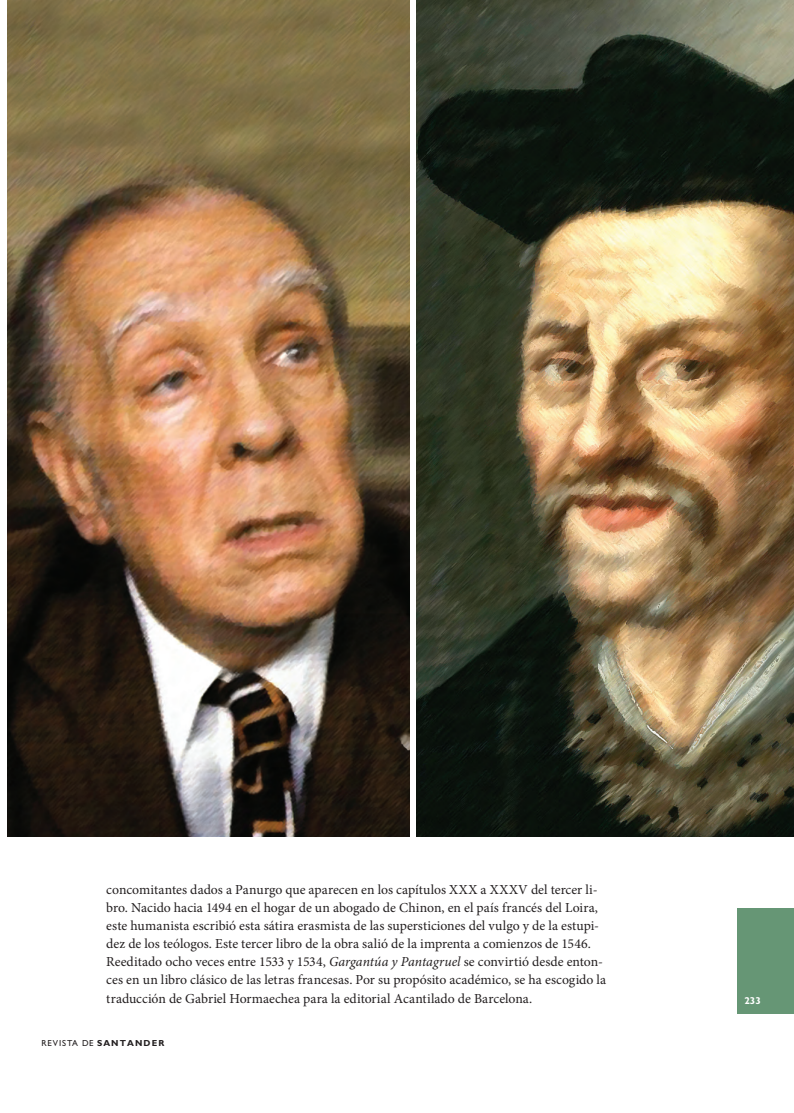
<style>
.page{position:relative;width:794px;height:1113px;background:#fff}
.page>*{position:absolute;margin:0;border:0;box-sizing:border-box;transform-origin:0 0}
.t1{font:13.75px/18.1px "Minion Pro";color:#231f20}
.t2{font:700 10px "Gill Sans Std";color:#fff}
.t3{font:8.75px "Gill Sans Std";letter-spacing:.1em;color:#231f20}
.s1{font-style:italic}
.s2{font-weight:700}
</style>
<div class="page">
<div style="left:737px;top:908px;width:57px;height:106px;background:#669675"></div>
<img style="left:7px;top:0;width:403px;height:837px">
<img style="left:417px;top:0;width:377px;height:837px">
<p class="t1" style="left:106px;top:880px;width:501px">concomitantes dados a Panurgo que aparecen en los capítulos XXX a XXXV del tercer li&shy;bro. Nacido hacia 1494 en el hogar de un abogado de Chinon, en el país francés del Loira, este humanista escribió esta sátira erasmista de las supersticiones del vulgo y de la estupi&shy;dez de los teólogos. Este tercer libro de la obra salió de la imprenta a comienzos de 1546.<br>Reeditado ocho veces entre 1533 y 1534, <span class="s1">Gargantúa y Pantagruel</span> se convirtió desde enton&shy;ces en un libro clásico de las letras francesas. Por su propósito académico, se ha escogido la traducción de Gabriel Hormaechea para la editorial Acantilado de Barcelona.</p>
<p class="t3" style="left:41px;top:1037px;width:124px">REVISTA DE <span class="s2">SANTANDER</span></p>
<p class="t2" style="left:744px;top:995px;width:18px">233</p>
</div>
